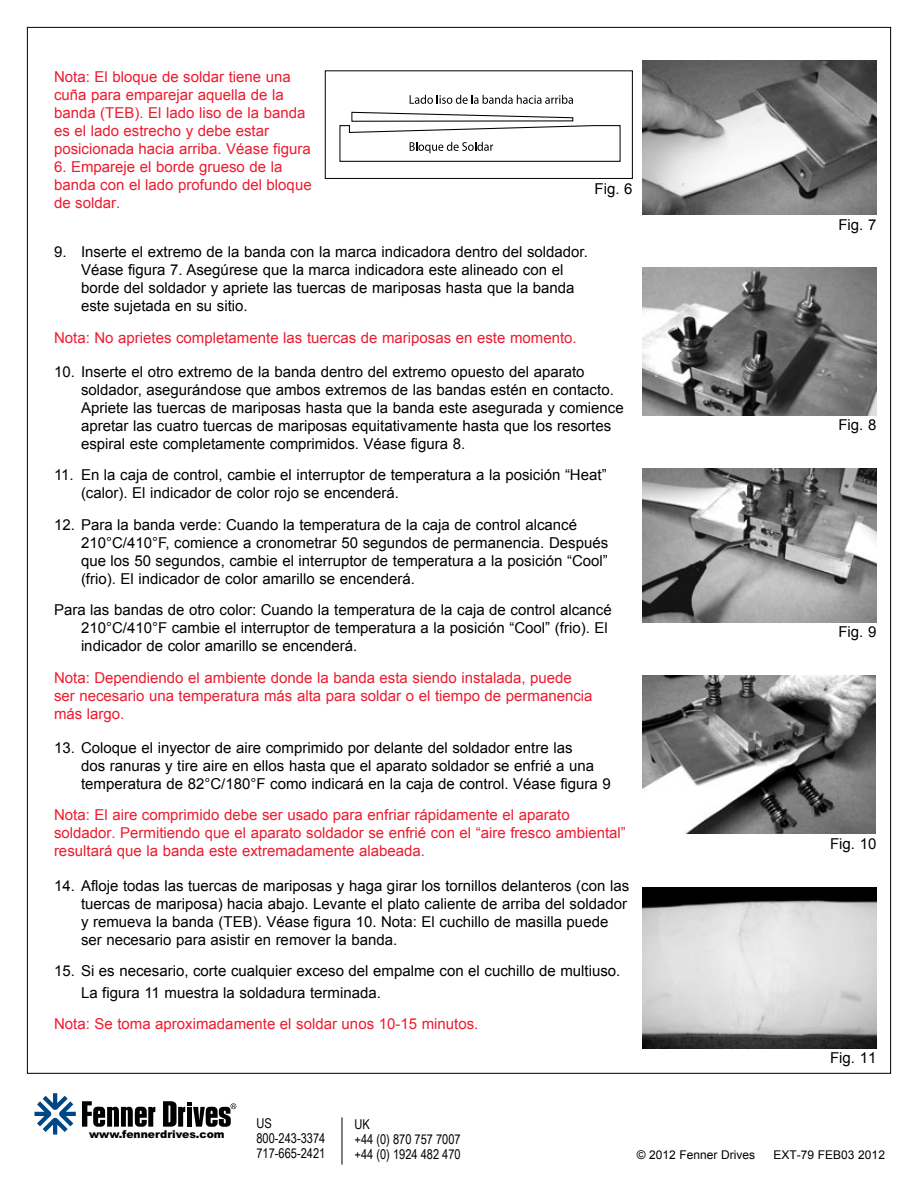
<style>
.page{position:relative;width:918px;height:1188px;background:#fff}
.page>*{position:absolute;margin:0;border:0;box-sizing:border-box;transform-origin:0 0}
.t1{font:15px/18px "Arial";color:#000}
.t2{font:15px/18px "Arial";color:#ed1b2f}
.t3{font:13.5px/15px "Arial Narrow";color:#000}
.t4{font:12px "Arial";color:#000}
.t5{font:900 10.8px "Arial";color:#000}
</style>
<div class="page">
<img style="left:642px;top:60px;width:234px;height:155px">
<img style="left:642px;top:268px;width:234px;height:147px">
<img style="left:642px;top:468px;width:234px;height:154px">
<svg style="left:34px;top:1093px;width:42px;height:42px"></svg>
<svg style="left:82px;top:1101px;width:73px;height:26px"></svg>
<svg style="left:163px;top:1101px;width:73px;height:26px"></svg>
<img style="left:642px;top:675px;width:234px;height:159px">
<img style="left:642px;top:887px;width:234px;height:161px">
<hr style="left:342px;top:1117px;width:1px;height:48px;background:#000">
<svg style="left:410px;top:95px;width:163px;height:9px"></svg>
<svg style="left:339px;top:111px;width:282px;height:51px"></svg>
<div style="left:325px;top:71px;width:308px;height:108px;border:1px solid #000"></div>
<p class="t2" style="left:54px;top:67px;width:258px">Nota: El bloque de soldar tiene una cuña para emparejar aquella de la banda (TEB). El lado liso de la banda es el lado estrecho y debe estar posicionada hacia arriba. Véase figura</p>
<p class="t2" style="left:54px;top:157px;width:259px">6. Empareje el borde grueso de la banda con el lado profundo del bloque de soldar.</p>
<p class="t1" style="left:81px;top:243px;width:508px;text-indent:-27px">9. Inserte el extremo de la banda con la marca indicadora dentro del soldador.<br>Véase figura 7. Asegúrese que la marca indicadora este alineado con el borde del soldador y apriete las tuercas de mariposas hasta que la banda este sujetada en su sitio.</p>
<p class="t2" style="left:54px;top:328px;width:524px">Nota: No aprietes completamente las tuercas de mariposas en este momento.</p>
<p class="t1" style="left:81px;top:363px;width:544px;text-indent:-27px">10. Inserte el otro extremo de la banda dentro del extremo opuesto del aparato soldador, asegurándose que ambos extremos de las bandas estén en contacto.<br>Apriete las tuercas de mariposas hasta que la banda este asegurada y comience apretar las cuatro tuercas de mariposas equitativamente hasta que los resortes espiral este completamente comprimidos. Véase figura 8.</p>
<p class="t1" style="left:81px;top:466px;width:527px;text-indent:-27px">11. En la caja de control, cambie el interruptor de temperatura a la posición “Heat” (calor). El indicador de color rojo se encenderá.</p>
<p class="t1" style="left:81px;top:516px;width:529px;text-indent:-27px">12. Para la banda verde: Cuando la temperatura de la caja de control alcancé 210°C/410°F, comience a cronometrar 50 segundos de permanencia. Después que los 50 segundos, cambie el interruptor de temperatura a la posición “Cool” (frio). El indicador de color amarillo se encenderá.</p>
<p class="t1" style="left:81px;top:601px;width:532px;text-indent:-27px">Para las bandas de otro color: Cuando la temperatura de la caja de control alcancé<br>210°C/410°F cambie el interruptor de temperatura a la posición “Cool” (frio). El indicador de color amarillo se encenderá.</p>
<p class="t2" style="left:54px;top:669px;width:540px">Nota: Dependiendo el ambiente donde la banda esta siendo instalada, puede ser necesario una temperatura más alta para soldar o el tiempo de permanencia más largo.</p>
<p class="t1" style="left:81px;top:739px;width:531px;text-indent:-27px">13. Coloque el inyector de aire comprimido por delante del soldador entre las<br>dos ranuras y tire aire en ellos hasta que el aparato soldador se enfrié a una temperatura de 82°C/180°F como indicará en la caja de control. Véase figura 9</p>
<p class="t2" style="left:54px;top:806px;width:573px">Nota: El aire comprimido debe ser usado para enfriar rápidamente el aparato soldador. Permitiendo que el aparato soldador se enfrié con el “aire fresco ambiental” resultará que la banda este extremadamente alabeada.</p>
<p class="t1" style="left:81px;top:877px;width:550px;text-indent:-27px">14. Afloje todas las tuercas de mariposas y haga girar los tornillos delanteros (con las tuercas de mariposa) hacia abajo. Levante el plato caliente de arriba del soldador y remueva la banda (TEB). Véase figura 10. Nota: El cuchillo de masilla puede ser necesario para asistir en remover la banda.</p>
<p class="t1" style="left:81px;top:960px;width:541px;line-height:21.6px;text-indent:-27px">15. Si es necesario, corte cualquier exceso del empalme con el cuchillo de multiuso.<br>La figura 11 muestra la soldadura terminada.</p>
<p class="t2" style="left:54px;top:1015px;width:426px">Nota: Se toma aproximadamente el soldar unos 10-15 minutos.</p>
<p class="t1" style="left:595px;top:179px;width:39px">Fig. 6</p>
<p class="t1" style="left:838px;top:216px;width:39px">Fig. 7</p>
<p class="t1" style="left:838px;top:416px;width:39px">Fig. 8</p>
<p class="t1" style="left:838px;top:623px;width:39px">Fig. 9</p>
<p class="t1" style="left:830px;top:835px;width:48px">Fig. 10</p>
<p class="t1" style="left:830px;top:1049px;width:48px">Fig. 11</p>
<p class="t5" style="left:89px;top:1126px;width:137px">www.fennerdrives.com</p>
<p class="t3" style="left:256px;top:1116px;width:70px">US<br>800-243-3374<br>717-665-2421</p>
<p class="t3" style="left:355px;top:1116px;width:108px">UK<br>+44 (0) 870 757 7007 +44 (0) 1924 482 470</p>
<p class="t4" style="left:637px;top:1147px;width:120px">© 2012 Fenner Drives</p>
<p class="t4" style="left:774px;top:1147px;width:113px">EXT-79 FEB03 2012</p>
</div>
